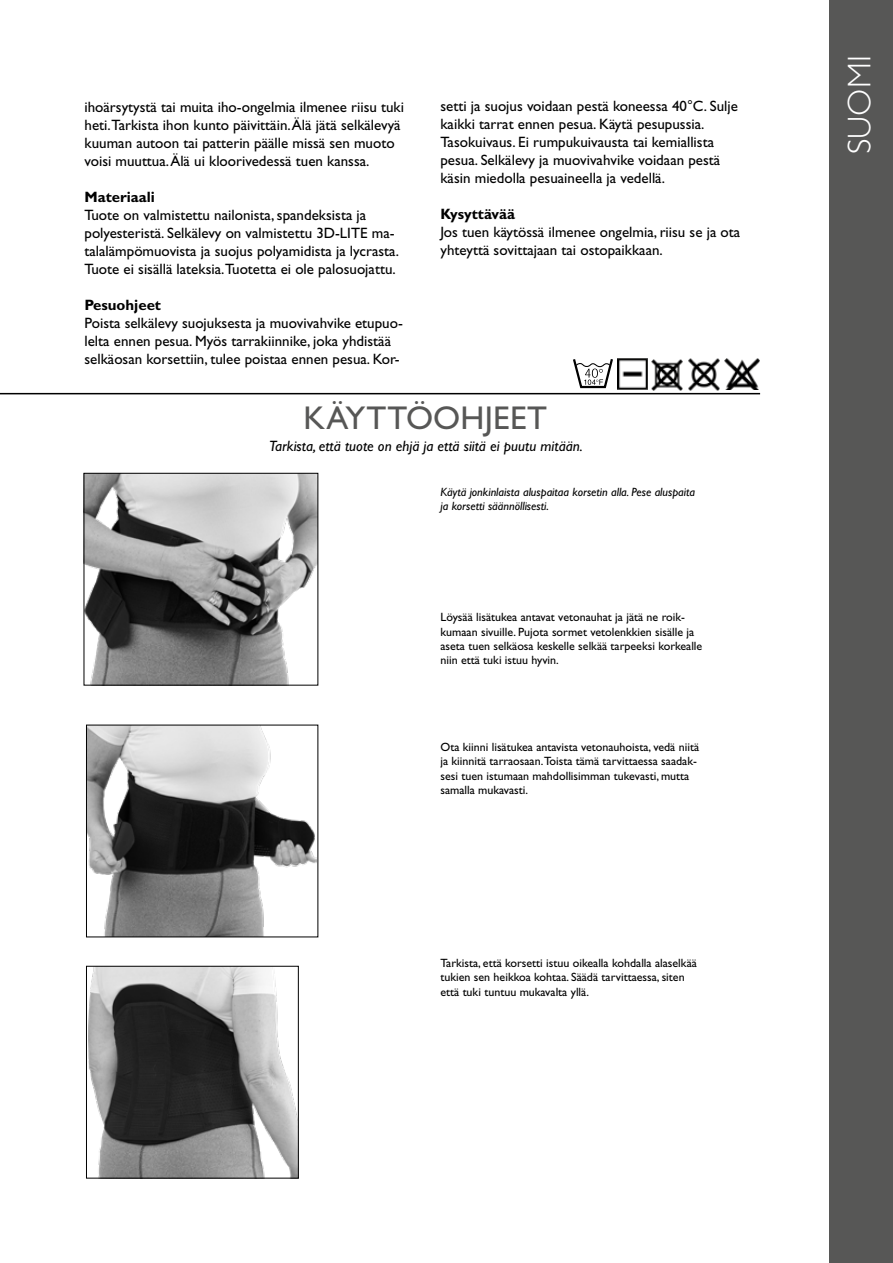
<style>
.page{position:relative;width:893px;height:1263px;background:#fff}
.page>*{position:absolute;margin:0;border:0;box-sizing:border-box;transform-origin:0 0}
.t1{font:33px "Gill Sans Std";letter-spacing:.01em;color:#575756}
.t2{font:300 33px "Gill Sans Std";letter-spacing:.005em;color:#fff}
.t3{font:15px/18px "Gill Sans Std";color:#000}
.t4{font:italic 15px "Gill Sans Std";color:#000}
.t5{font:700 15px "Gill Sans Std";color:#000}
.t6{font:12px/14.4px "Gill Sans Std";color:#000}
.t7{font:italic 12px/14.4px "Gill Sans Std";color:#000}
.s1{font-style:normal}
</style>
<div class="page">
<div style="left:829px;top:0;width:64px;height:1263px;background:#575756"></div>
<hr style="left:0;top:393px;width:760px;height:1px;background:#000">
<svg style="left:573px;top:359px;width:40px;height:29px"></svg>
<img style="left:617px;top:359px;width:30px;height:30px">
<img style="left:651px;top:359px;width:31px;height:31px">
<img style="left:688px;top:359px;width:31px;height:31px">
<img style="left:725px;top:358px;width:34px;height:31px">
<img style="left:86px;top:475px;width:230px;height:208px">
<img style="left:88px;top:727px;width:228px;height:208px">
<div style="left:86px;top:725px;width:232px;height:212px;border:1px solid #000"></div>
<img style="left:88px;top:968px;width:209px;height:208px">
<div style="left:86px;top:966px;width:213px;height:212px;border:1px solid #000"></div>
<p class="t3" style="left:85px;top:98px;width:321px">ihoärsytystä tai muita iho-ongelmia ilmenee riisu tuki heti.Tarkista ihon kunto päivittäin. Älä jätä selkälevyä kuuman autoon tai patterin päälle missä sen muoto voisi muuttua. Älä ui kloorivedessä tuen kanssa.</p>
<p class="t5" style="left:85px;top:188px;width:72px">Materiaali</p>
<p class="t3" style="left:85px;top:206px;width:316px">Tuote on valmistettu nailonista, spandeksista ja polyesteristä. Selkälevy on valmistettu 3D-LITE ma&shy;talalämpömuovista ja suojus polyamidista ja lycrasta.<br>Tuote ei sisällä lateksia.Tuotetta ei ole palosuojattu.</p>
<p class="t5" style="left:85px;top:296px;width:78px">Pesuohjeet</p>
<p class="t3" style="left:85px;top:314px;width:320px">Poista selkälevy suojuksesta ja muovivahvike etupuo&shy;lelta ennen pesua. Myös tarrakiinnike, joka yhdistää selkäosan korsettiin, tulee poistaa ennen pesua. Kor-</p>
<p class="t3" style="left:440px;top:97px;width:299px">setti ja suojus voidaan pestä koneessa 40°C. Sulje kaikki tarrat ennen pesua. Käytä pesupussia.<br>Tasokuivaus. Ei rumpukuivausta tai kemiallista pesua. Selkälevy ja muovivahvike voidaan pestä käsin miedolla pesuaineella ja vedellä.</p>
<p class="t5" style="left:440px;top:205px;width:76px">Kysyttävää</p>
<p class="t3" style="left:440px;top:223px;width:301px">Jos tuen käytössä ilmenee ongelmia, riisu se ja ota yhteyttä sovittajaan tai ostopaikkaan.</p>
<h1 class="t1" style="left:303px;top:399px;width:245px">KÄYTTÖOHJEET</h1>
<p class="t4" style="left:269px;top:438px;width:315px">Tarkista, että tuote on ehjä ja että siitä ei puutu mitään.</p>
<p class="t7" style="left:440px;top:485px;width:256px">Käytä jonkinlaista aluspaitaa korsetin alla. Pese aluspaita ja korsetti säännöllisesti<span class="s1">.</span></p>
<p class="t6" style="left:440px;top:610px;width:263px">Löysää lisätukea antavat vetonauhat ja jätä ne roik&shy;kumaan sivuille. Pujota sormet vetolenkkien sisälle ja aseta tuen selkäosa keskelle selkää tarpeeksi korkealle niin että tuki istuu hyvin.</p>
<p class="t6" style="left:440px;top:740px;width:260px">Ota kiinni lisätukea antavista vetonauhoista, vedä niitä ja kiinnitä tarraosaan.Toista tämä tarvittaessa saadak&shy;sesi tuen istumaan mahdollisimman tukevasti, mutta samalla mukavasti.</p>
<p class="t6" style="left:440px;top:956px;width:258px">Tarkista, että korsetti istuu oikealla kohdalla alaselkää tukien sen heikkoa kohtaa. Säädä tarvittaessa, siten että tuki tuntuu mukavalta yllä.</p>
<h1 class="t2" style="left:841px;top:154px;width:100px;rotate:-90deg">SUOMI</h1>
</div>
